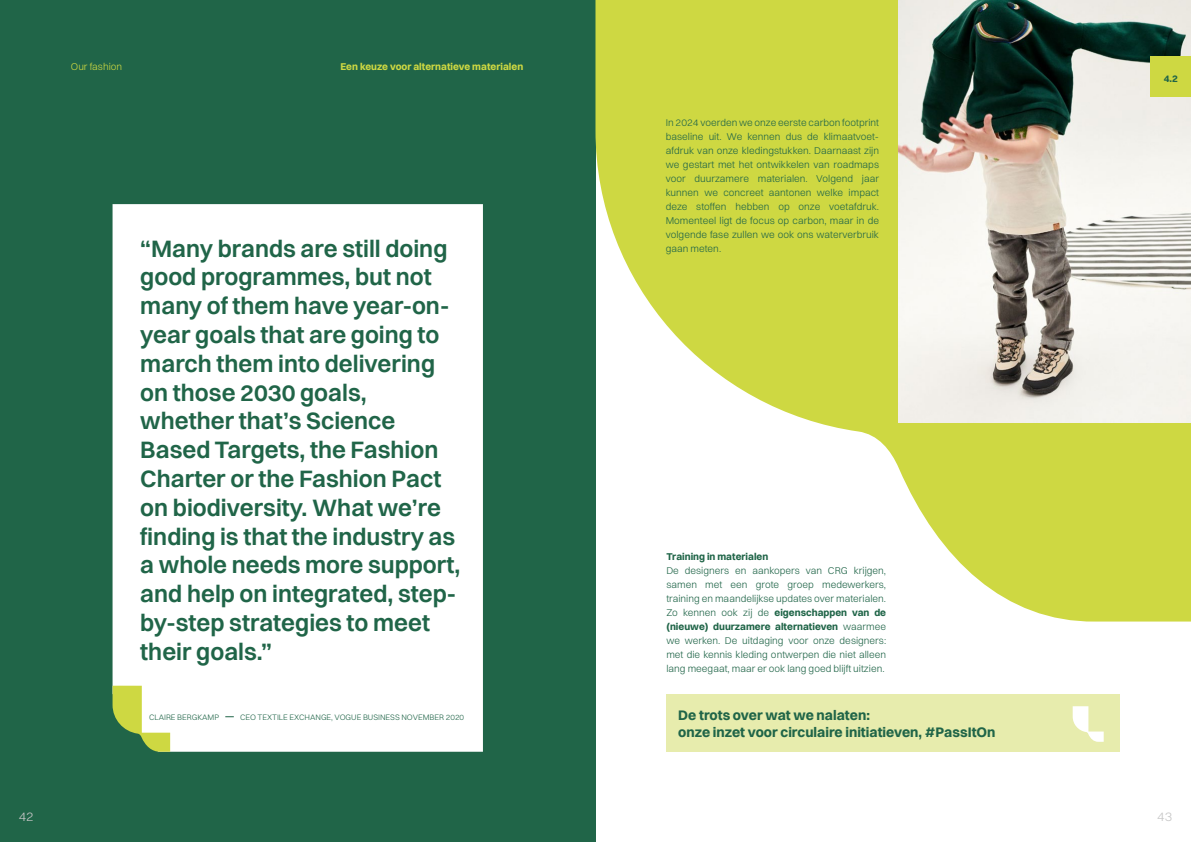
<style>
.page{position:relative;width:1191px;height:842px;background:#fff}
.page>*{position:absolute;margin:0;border:0;box-sizing:border-box;transform-origin:0 0}
.t1{font:600 24px/28.8px "Switzer";color:#206548}
.t2{font:700 14px/16.8px "Switzer";color:#206548}
.t3{font:300 13px "Switzer";color:#c6c6c6}
.t4{font:300 10px/14px "Switzer";color:#206548;text-align:justify}
.t5{font:700 10px "Switzer";color:#ced842}
.t6{font:700 10px "Switzer";color:#206548}
.t7{font:300 10px "Switzer";color:#ced842}
.t8{font:300 8px "Switzer";color:#206548}
.s1{font-weight:700}
</style>
<div class="page">
<div style="left:666px;top:694px;width:454px;height:58px;background:#e7ecad"></div>
<svg style="left:1072px;top:706px;width:31px;height:36px"></svg>
<div style="left:0;top:0;width:595px;height:842px;background:#206548"></div>
<svg style="left:595px;top:0;width:596px;height:622px;fill:#ced842"></svg>
<img style="left:899px;top:0;width:292px;height:422px">
<div style="left:113px;top:204px;width:370px;height:548px;background:#fff"></div>
<svg style="left:113px;top:686px;width:57px;height:66px"></svg>
<div style="left:1150px;top:57px;width:41px;height:40px;background:#ced842"></div>
<p class="t7" style="left:71px;top:61px;width:53px">Our fashion</p>
<p class="t5" style="left:340px;top:60px;width:184px">Een keuze voor alternatieve materialen</p>
<p class="t1" style="left:140px;top:233px;width:321px">“Many brands are still doing good programmes, but not many of them have year-on&shy;year goals that are going to march them into delivering on those 2030 goals, whether that’s Science<br>Based Targets, the Fashion<br>Charter or the Fashion Pact on biodiversity. What we’re finding is that the industry as a whole needs more support, and help on integrated, step&shy;by-step strategies to meet their goals.”</p>
<p class="t8" style="left:149px;top:712px;width:72px">CLAIRE BERGKAMP</p>
<p class="t8" style="left:240px;top:712px;width:226px">CEO TEXTILE EXCHANGE, VOGUE BUSINESS NOVEMBER 2020</p>
<p class="t4" style="left:665px;top:115px;width:215px">In 2024 voerden we onze eerste carbon footprint baseline uit. We kennen dus de klimaatvoet&shy;afdruk van onze kledingstukken. Daarnaast zijn we gestart met het ontwikkelen van roadmaps voor duurzamere materialen. Volgend jaar kunnen we concreet aantonen welke impact deze stoffen hebben op onze voetafdruk.<br>Momenteel ligt de focus op carbon, maar in de volgende fase zullen we ook ons waterverbruik gaan meten.</p>
<p class="t6" style="left:666px;top:550px;width:103px">Training in materialen</p>
<p class="t4" style="left:666px;top:563px;width:221px">De designers en aankopers van CRG krijgen, samen met een grote groep medewerkers, training en maandelijkse updates over materialen.<br>Zo kennen ook zij de <span class="s1">eigenschappen van de (nieuwe) duurzamere alternatieven</span> waarmee we werken. De uitdaging voor onze designers: met die kennis kleding ontwerpen die niet alleen lang meegaat, maar er ook lang goed blijft uitzien.</p>
<h2 class="t2" style="left:678px;top:706px;width:319px">De trots over wat we nalaten:<br>onze inzet voor circulaire initiatieven, #PassItOn</h2>
<p class="t6" style="left:1163px;top:72px;width:16px">4.2</p>
<h3 class="t3" style="left:19px;top:808px;width:16px">42</h3>
<h3 class="t3" style="left:1157px;top:808px;width:16px">43</h3>
</div>
